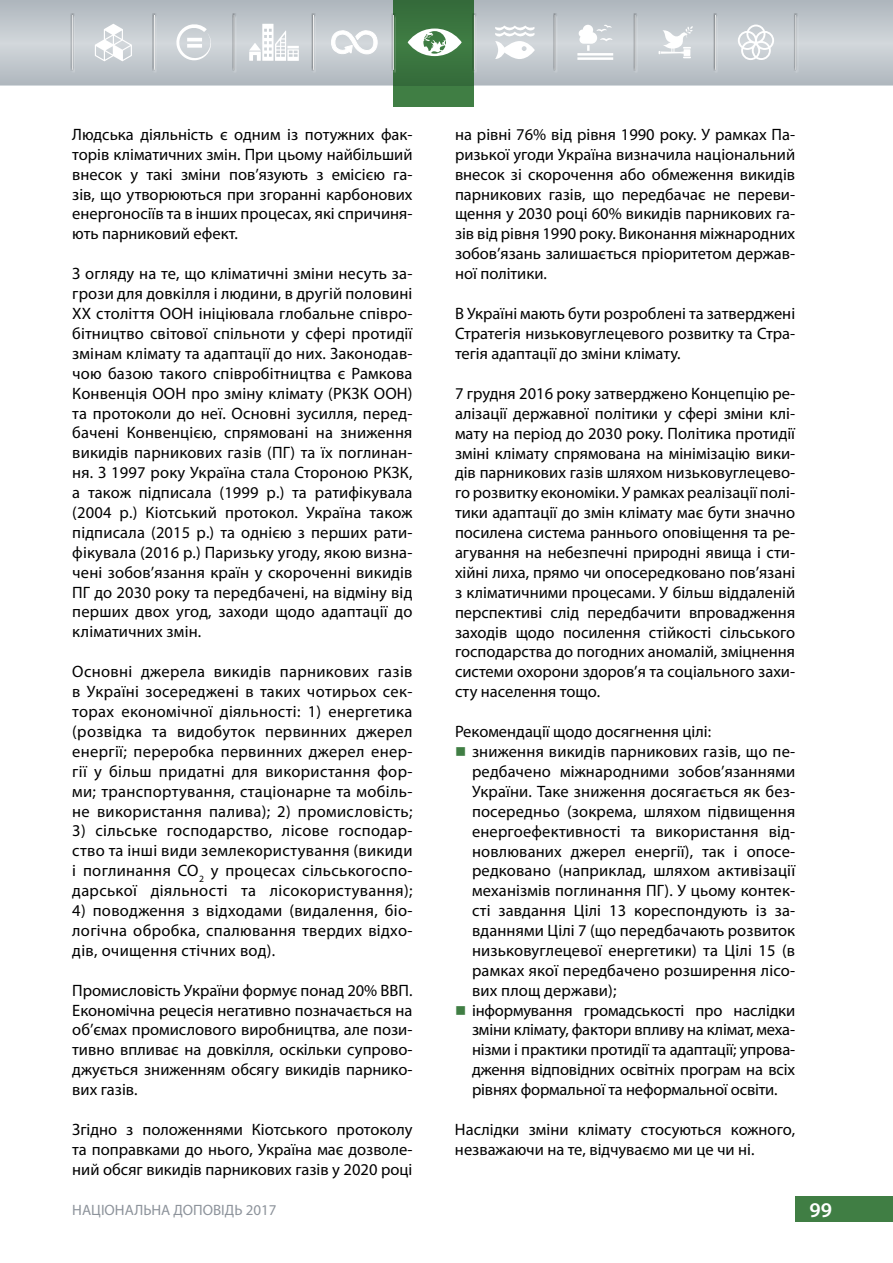
<style>
.page{position:relative;width:893px;height:1263px;background:#fff}
.page>*{position:absolute;margin:0;border:0;box-sizing:border-box;transform-origin:0 0}
.t1{font:600 21px "Myriad Pro";color:#fff}
.t2{font:16.5px/20px "Myriad Pro";color:#000;text-align:justify}
.t3{font:15px "Myriad Pro";color:#8d939b}
.s1{color:#407e44}
</style>
<div class="page">
<div style="left:795px;top:1196px;width:98px;height:26px;background:#407e44"></div>
<div style="left:394px;top:0;width:80px;height:106px;background:#407e44"></div>
<svg style="left:0;top:0;width:893px;height:85px;fill:#bbc2c8"></svg>
<svg style="left:95px;top:24px;width:37px;height:37px"></svg>
<svg style="left:175px;top:23px;width:38px;height:37px"></svg>
<svg style="left:249px;top:24px;width:50px;height:37px"></svg>
<svg style="left:331px;top:30px;width:46px;height:25px"></svg>
<svg style="left:408px;top:29px;width:54px;height:27px"></svg>
<svg style="left:495px;top:26px;width:40px;height:33px"></svg>
<hr style="left:577px;top:53px;width:36px;height:3px;background:#fff">
<hr style="left:577px;top:57px;width:36px;height:3px;background:#fff">
<svg style="left:579px;top:25px;width:33px;height:26px"></svg>
<svg style="left:659px;top:26px;width:34px;height:32px"></svg>
<svg style="left:738px;top:25px;width:36px;height:35px"></svg>
<div style="left:70px;top:13px;width:5px;height:58px;background:#aab0b6"></div>
<div style="left:70px;top:14px;width:5px;height:59px;background:#000;opacity:.75"></div>
<div style="left:152px;top:13px;width:5px;height:58px;background:#acb3b8"></div>
<div style="left:152px;top:14px;width:5px;height:59px;background:#000;opacity:.75"></div>
<div style="left:231px;top:13px;width:6px;height:58px;background:#fff;opacity:.75"></div>
<div style="left:232px;top:14px;width:5px;height:59px;background:#000;opacity:.75"></div>
<div style="left:311px;top:13px;width:5px;height:58px;background:#a9afb4"></div>
<div style="left:311px;top:14px;width:5px;height:59px;background:#000;opacity:.75"></div>
<div style="left:391px;top:13px;width:5px;height:58px;background:#fff;opacity:.75"></div>
<div style="left:391px;top:14px;width:5px;height:59px;background:#000;opacity:.75"></div>
<div style="left:471px;top:13px;width:6px;height:58px;background:#fff;opacity:.75"></div>
<div style="left:472px;top:14px;width:5px;height:59px;background:#000;opacity:.75"></div>
<div style="left:552px;top:13px;width:5px;height:58px;background:#fff;opacity:.75"></div>
<div style="left:553px;top:14px;width:5px;height:59px;background:#000;opacity:.75"></div>
<hr style="left:633px;top:13px;width:4px;height:58px;background:#a6acb2">
<div style="left:633px;top:14px;width:5px;height:59px;background:#000;opacity:.75"></div>
<div style="left:713px;top:13px;width:5px;height:58px;background:#fff;opacity:.75"></div>
<div style="left:713px;top:14px;width:5px;height:59px;background:#000;opacity:.75"></div>
<div style="left:793px;top:13px;width:5px;height:58px;background:#fff;opacity:.75"></div>
<div style="left:793px;top:14px;width:6px;height:59px;background:#000;opacity:.75"></div>
<p class="t2" style="left:72px;top:124px;width:342px">Людська діяльність є одним із потужних фак&shy;торів кліматичних змін. При цьому найбільший внесок у такі зміни пов’язують з емісією га&shy;зів, що утворюються при згоранні карбонових енергоносіїв та в інших процесах, які спричиня&shy;ють парниковий ефект.</p>
<p class="t2" style="left:72px;top:264px;width:342px">З огляду на те, що кліматичні зміни несуть за&shy;грози для довкілля і людини, в другій половині ХХ століття ООН ініціювала глобальне співро&shy;бітництво світової спільноти у сфері протидії змінам клімату та адаптації до них. Законодав&shy;чою базою такого співробітництва є Рамкова Конвенція ООН про зміну клімату (РКЗК ООН) та протоколи до неї. Основні зусилля, перед&shy;бачені Конвенцією, спрямовані на зниження викидів парникових газів (ПГ) та їх поглинан&shy;ня. З 1997 року Україна стала Стороною РКЗК, а також підписала (1999 р.) та ратифікувала (2004 р.) Кіотський протокол. Україна також підписала (2015 р.) та однією з перших рати&shy;фікувала (2016 р.) Паризьку угоду, якою визна&shy;чені зобов’язання країн у скороченні викидів ПГ до 2030 року та передбачені, на відміну від перших двох угод, заходи щодо адаптації до кліматичних змін.</p>
<p class="t2" style="left:72px;top:661px;width:342px">Основні джерела викидів парникових газів в Україні зосереджені в таких чотирьох сек&shy;торах економічної діяльності: 1) енергетика (розвідка та видобуток первинних джерел енергії; переробка первинних джерел енер&shy;гії у більш придатні для використання фор&shy;ми; транспортування, стаціонарне та мобіль&shy;не використання палива); 2) промисловість;</p>
<p class="t2" style="left:72px;top:821px;width:342px">3) сільське господарство, лісове господар&shy;ство та інші види землекористування (викиди і поглинання CO<sub>2</sub> у процесах сільськогоспо&shy;дарської діяльності та лісокористування);</p>
<p class="t2" style="left:72px;top:900px;width:342px">4) поводження з відходами (видалення, біо&shy;логічна обробка, спалювання твердих відхо&shy;дів, очищення стічних вод).</p>
<p class="t2" style="left:72px;top:980px;width:342px">Промисловість України формує понад 20% ВВП.<br>Економічна рецесія негативно позначається на об’ємах промислового виробництва, але пози&shy;тивно впливає на довкілля, оскільки супрово&shy;джується зниженням обсягу викидів парнико&shy;вих газів.</p>
<p class="t2" style="left:72px;top:1119px;width:342px">Згідно з положеннями Кіотського протоколу та поправками до нього, Україна має дозволе&shy;ний обсяг викидів парникових газів у 2020 році</p>
<p class="t2" style="left:455px;top:124px;width:342px">на рівні 76% від рівня 1990 року. У рамках Па&shy;ризької угоди Україна визначила національний внесок зі скорочення або обмеження викидів парникових газів, що передбачає не переви&shy;щення у 2030 році 60% викидів парникових га&shy;зів від рівня 1990 року. Виконання міжнародних зобов’язань залишається пріоритетом держав&shy;ної політики.</p>
<p class="t2" style="left:455px;top:303px;width:342px">В Україні мають бути розроблені та затверджені Стратегія низьковуглецевого розвитку та Стра&shy;тегія адаптації до зміни клімату.</p>
<p class="t2" style="left:455px;top:383px;width:342px">7 грудня 2016 року затверджено Концепцію ре&shy;алізації державної політики у сфері зміни клі&shy;мату на період до 2030 року. Політика протидії зміні клімату спрямована на мінімізацію вики&shy;дів парникових газів шляхом низьковуглецево&shy;го розвитку економіки. У рамках реалізації полі&shy;тики адаптації до змін клімату має бути значно посилена система раннього оповіщення та ре&shy;агування на небезпечні природні явища і сти&shy;хійні лиха, прямо чи опосередковано пов’язані з кліматичними процесами. У більш віддаленій перспективі слід передбачити впровадження заходів щодо посилення стійкості сільського господарства до погодних аномалій, зміцнення системи охорони здоров’я та соціального захи&shy;сту населення тощо.</p>
<p class="t2" style="left:455px;top:721px;width:258px">Рекомендації щодо досягнення цілі:</p>
<p class="t2" style="left:472px;top:741px;width:325px;text-indent:-17px"><span class="s1">■</span> зниження викидів парникових газів, що пе&shy;редбачено міжнародними зобов’язаннями України. Таке зниження досягається як без&shy;посередньо (зокрема, шляхом підвищення енергоефективності та використання від&shy;новлюваних джерел енергії), так і опосе&shy;редковано (наприклад, шляхом активізації механізмів поглинання ПГ). У цьому контек&shy;сті завдання Цілі 13 кореспондують із за&shy;вданнями Цілі 7 (що передбачають розвиток низьковуглецевої енергетики) та Цілі 15 (в рамках якої передбачено розширення лісо&shy;вих площ держави);</p>
<p class="t2" style="left:472px;top:1000px;width:325px;text-indent:-17px"><span class="s1">■</span> інформування громадськості про наслідки зміни клімату, фактори впливу на клімат, меха&shy;нізми і практики протидії та адаптації; упрова&shy;дження відповідних освітніх програм на всіх рівнях формальної та неформальної освіти.</p>
<p class="t2" style="left:455px;top:1119px;width:342px">Наслідки зміни клімату стосуються кожного, незважаючи на те, відчуваємо ми це чи ні.</p>
<p class="t3" style="left:72px;top:1201px;width:206px">НАЦІОНАЛЬНА ДОПОВІДЬ 2017</p>
<p class="t1" style="left:809px;top:1196px;width:24px">99</p>
</div>
